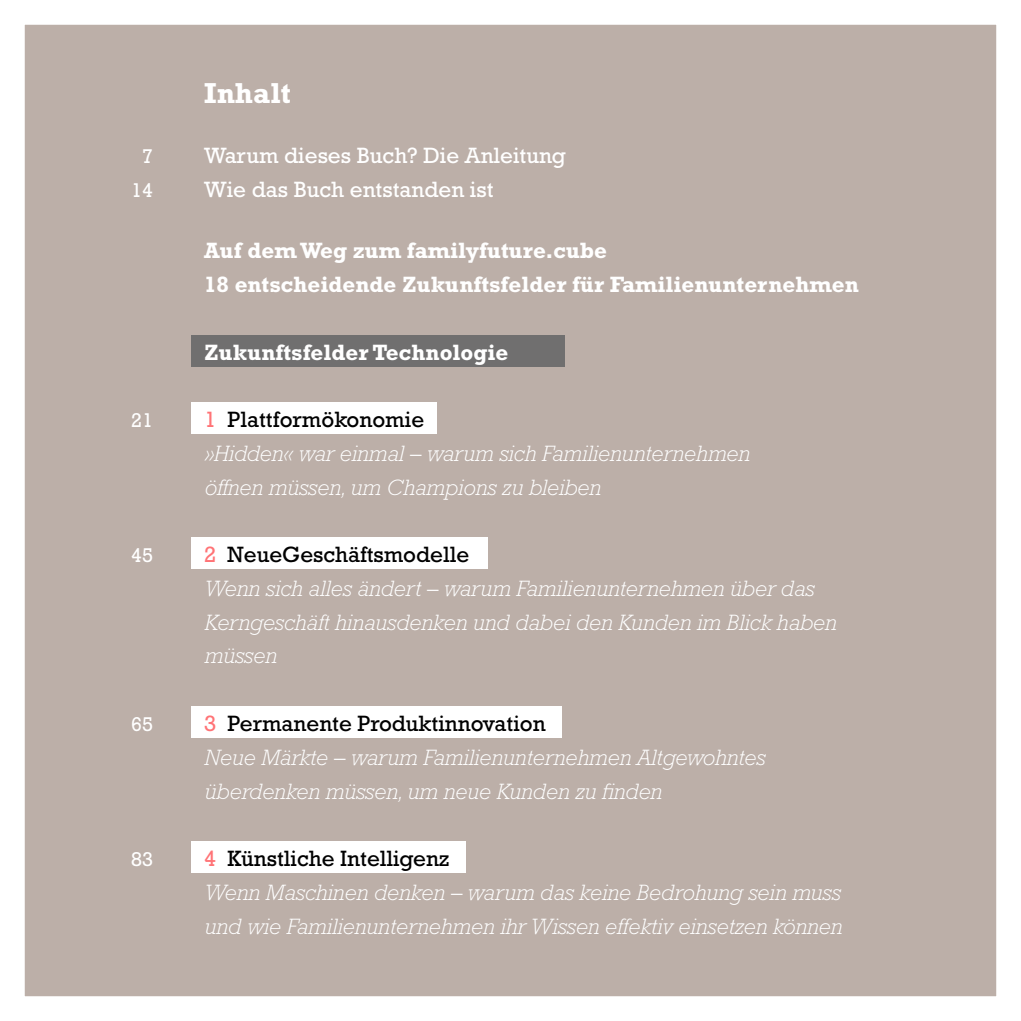
<style>
.page{position:relative;width:1021px;height:1021px;background:#fff}
.page>*{position:absolute;margin:0;border:0;box-sizing:border-box;transform-origin:0 0}
.t1{font:700 29.25px "Rockwell Std";color:#fff}
.t2{font:italic 300 22.5px/33.8px "Rockwell Std";color:#fff}
.t3{font:700 22.5px/33.8px "Rockwell Std";color:#fff}
.t4{font:22.5px "Rockwell Std";color:#fff}
.t5{font:20.25px "Rockwell Std";color:#fff}
.s1{font-weight:400;font-style:normal;color:#ff7376}
.s2{font-weight:400;font-style:normal;color:#000}
</style>
<div class="page">
<div style="left:0;top:13px;width:1008px;height:995px;background:#bcafa8"></div>
<div style="left:0;top:0;width:1020px;height:1020px;border:25px solid #fff"></div>
<div style="left:191px;top:335px;width:373px;height:31px;background:#706f6f"></div>
<div style="left:191px;top:402px;width:246px;height:31px;background:#fff"></div>
<div style="left:191px;top:537px;width:297px;height:31px;background:#fff"></div>
<div style="left:191px;top:706px;width:370px;height:31px;background:#fff"></div>
<div style="left:191px;top:841px;width:275px;height:31px;background:#fff"></div>
<h1 class="t1" style="left:204px;top:76px;width:88px">Inhalt</h1>
<p class="t5" style="left:142px;top:145px;width:12px">7</p>
<p class="t4" style="left:204px;top:143px;width:363px">Warum dieses Buch? Die Anleitung</p>
<p class="t5" style="left:131px;top:178px;width:23px">14</p>
<p class="t4" style="left:204px;top:176px;width:291px">Wie das Buch entstanden ist</p>
<p class="t3" style="left:204px;top:233px;width:656px">Auf dem Weg zum familyfuture.cube<br>18 entscheidende Zukunftsfelder für Familienunternehmen</p>
<p class="t3" style="left:204px;top:335px;width:306px">Zukunftsfelder Technologie</p>
<p class="t5" style="left:131px;top:408px;width:23px">21</p>
<p class="t2" style="left:204px;top:402px;width:547px"><span class="s1">1</span> <span class="s2">Plattformökonomie<br></span>»Hidden« war einmal – warum sich Familienunternehmen öffnen müssen, um Champions zu bleiben</p>
<p class="t5" style="left:131px;top:543px;width:23px">45</p>
<p class="t2" style="left:204px;top:537px;width:633px"><span class="s1">2</span> <span class="s2">NeueGeschäftsmodelle<br></span>Wenn sich alles ändert – warum Familienunternehmen über das Kerngeschäft hinausdenken und dabei den Kunden im Blick haben müssen</p>
<p class="t5" style="left:131px;top:712px;width:23px">65</p>
<p class="t2" style="left:204px;top:706px;width:562px"><span class="s1">3</span> <span class="s2">Permanente Produktinnovation<br></span>Neue Märkte – warum Familienunternehmen Altgewohntes überdenken müssen, um neue Kunden zu finden</p>
<p class="t5" style="left:131px;top:847px;width:23px">83</p>
<p class="t2" style="left:204px;top:841px;width:639px"><span class="s1">4</span> <span class="s2">Künstliche Intelligenz<br></span>Wenn Maschinen denken – warum das keine Bedrohung sein muss und wie Familienunternehmen ihr Wissen effektiv einsetzen können</p>
</div>
